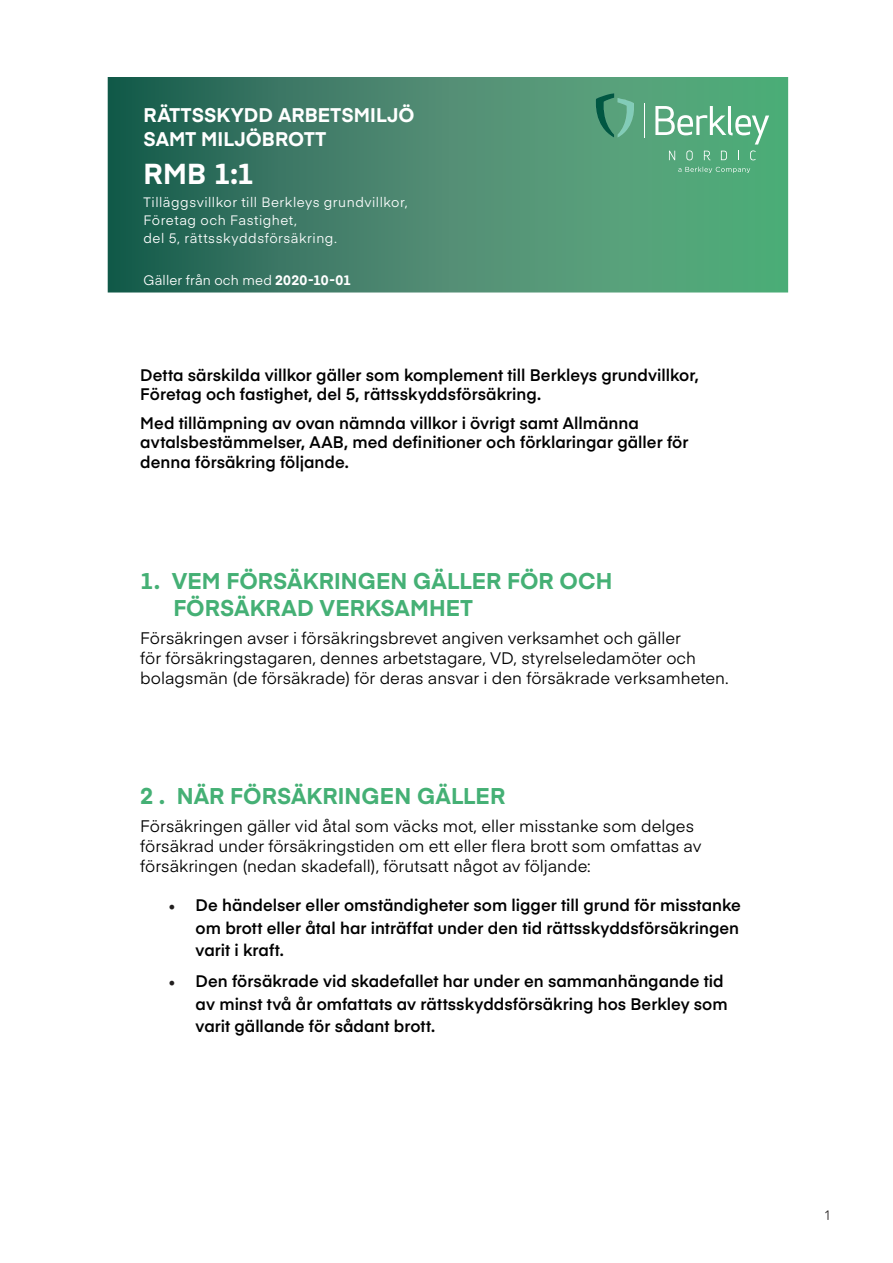
<style>
.page{position:relative;width:893px;height:1263px;background:#fff}
.page>*{position:absolute;margin:0;border:0;box-sizing:border-box;transform-origin:0 0}
.t1{font:700 28.5px "Eina 01";color:#fff}
.t2{font:700 22.5px/27px "Eina 01";letter-spacing:.005em;color:#45b075}
.t3{font:700 19.5px/24px "Eina 01";letter-spacing:.005em;color:#fff}
.t4{font:600 16.5px/22.5px "Eina 03";color:#000}
.t5{font:16.5px/19.8px "Eina 01";color:#000}
.t6{font:15px "Volte Rounded";color:#221f1f}
.t7{font:13.5px/18px "Eina 01";letter-spacing:.035em;color:#fff}
.t8{font:13.5px "Eina 01";letter-spacing:.01em;color:#fff}
.s1{font-weight:700}
.s2{font-family:"Minion Pro";font-weight:400;font-size:18px;color:#221f1f}
</style>
<div class="page">
<img style="left:108px;top:77px;width:680px;height:215px">
<svg style="left:596px;top:93px;width:40px;height:45px;background:#4f9a7a"></svg>
<hr style="left:644px;top:103px;width:1px;height:35px;background:#fff">
<svg style="left:655px;top:106px;width:114px;height:54px;background:#71b892"></svg>
<svg style="left:678px;top:167px;width:72px;height:6px"></svg>
<p class="t3" style="left:144px;top:102px;width:273px">RÄTTSSKYDD ARBETSMILJÖ<br>SAMT MILJÖBROTT</p>
<h1 class="t1" style="left:144px;top:156px;width:112px">RMB 1:1</h1>
<p class="t7" style="left:144px;top:193px;width:266px">Tilläggsvillkor till Berkleys grundvillkor,<br>Företag och Fastighet,<br>del 5, rättsskyddsförsäkring.</p>
<p class="t8" style="left:144px;top:273px;width:209px">Gäller från och med <span class="s1">2020-10-01</span></p>
<p class="t4" style="left:140px;top:366px;width:560px;line-height:19.8px">Detta särskilda villkor gäller som komplement till Berkleys grundvillkor,<br>Företag och fastighet, del 5, rättsskyddsförsäkring.</p>
<p class="t4" style="left:140px;top:414px;width:550px;line-height:19.8px">Med tillämpning av ovan nämnda villkor i övrigt samt Allmänna avtalsbestämmelser, AAB, med definitioner och förklaringar gäller för denna försäkring följande.</p>
<h2 class="t2" style="left:173px;top:567px;width:440px;text-indent:-33px">1. VEM FÖRSÄKRINGEN GÄLLER FÖR OCH<br>FÖRSÄKRAD VERKSAMHET</h2>
<p class="t5" style="left:140px;top:629px;width:590px">Försäkringen avser i försäkringsbrevet angiven verksamhet och gäller<br>för försäkringstagaren, dennes arbetstagare, VD, styrelseledamöter och bolagsmän (de försäkrade) för deras ansvar i den försäkrade verksamheten.</p>
<h2 class="t2" style="left:140px;top:782px;width:366px">2 . NÄR FÖRSÄKRINGEN GÄLLER</h2>
<p class="t5" style="left:140px;top:817px;width:563px">Försäkringen gäller vid åtal som väcks mot, eller misstanke som delges försäkrad under försäkringstiden om ett eller flera brott som omfattas av försäkringen (nedan skadefall), förutsatt något av följande:</p>
<p class="t4" style="left:196px;top:895px;width:547px;text-align:justify;text-indent:-27px"><span class="s2">•</span> De händelser eller omständigheter som ligger till grund för misstanke om brott eller åtal har inträffat under den tid rättsskyddsförsäkringen varit i kraft.</p>
<p class="t4" style="left:196px;top:971px;width:534px;text-indent:-27px"><span class="s2">•</span> Den försäkrade vid skadefallet har under en sammanhängande tid av minst två år omfattats av rättsskyddsförsäkring hos Berkley som varit gällande för sådant brott.</p>
<p class="t6" style="left:824px;top:1206px;width:8px">1</p>
</div>
